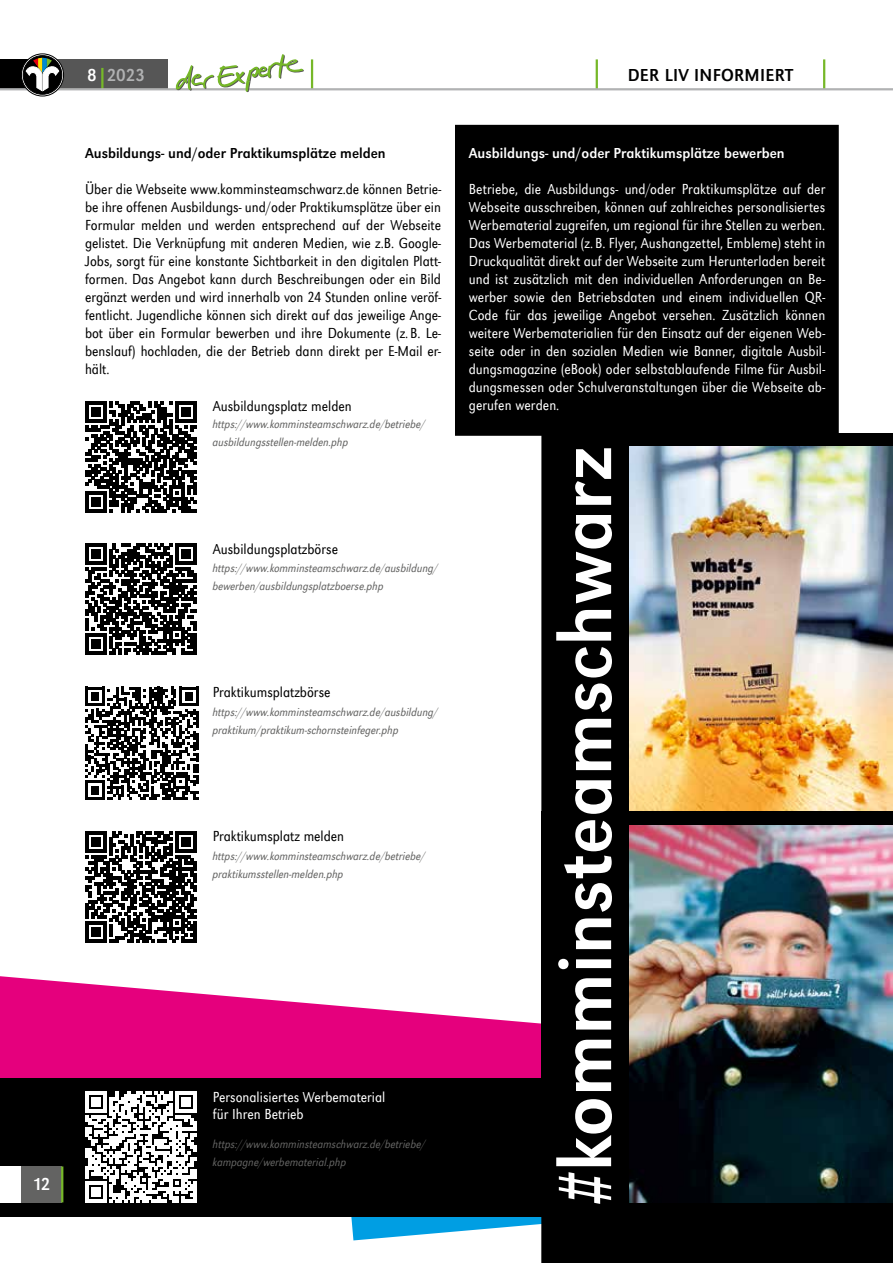
<style>
.page{position:relative;width:893px;height:1263px;background:#fff}
.page>*{position:absolute;margin:0;border:0;box-sizing:border-box;transform-origin:0 0}
.t1{font:condensed 78.45px "EXPERTEURW Grot T";color:#fff}
.t2{font:condensed 18px "EXPERTEURW Grot T";letter-spacing:.015em;color:#000}
.t3{font:condensed 18px "EXPERTEURW Grot T";color:#b1b2b3}
.t4{font:condensed 18px "EXPERTEURW Grot T";color:#fff}
.t5{font:300 15px/18px "EXPERTEURW Grot T Extracond";color:#fff;text-align:justify}
.t6{font:300 15px/18px "EXPERTEURW Grot T Extracond";color:#000;text-align:justify}
.t7{font:condensed 15px "EXPERTEURW Grot T";color:#fff}
.t8{font:condensed 15px "EXPERTEURW Grot T";color:#000}
.t9{font:12px/18px "EXPERTEURW Grot T Extracond L Ital";color:#636362}
.s1{color:#fff}
</style>
<div class="page">
<hr style="left:311px;top:59px;width:2px;height:30px;background:#76b828">
<hr style="left:596px;top:59px;width:2px;height:30px;background:#76b828">
<hr style="left:823px;top:59px;width:2px;height:30px;background:#76b828">
<div style="left:0;top:59px;width:28px;height:30px;background:#000"></div>
<div style="left:51px;top:59px;width:117px;height:30px;background:#565656"></div>
<hr style="left:101px;top:68px;width:2px;height:21px;background:#76b828">
<hr style="left:0;top:88px;width:893px;height:2px;background:#b1b2b3">
<svg style="left:176px;top:54px;width:128px;height:38px"></svg>
<svg style="left:21px;top:54px;width:43px;height:42px"></svg>
<div style="left:21px;top:54px;width:43px;height:42px;border:1px solid #000;border-radius:50%"></div>
<div style="left:23px;top:56px;width:39px;height:38px;background:#000;border-radius:50%"></div>
<div style="left:23px;top:56px;width:39px;height:38px;border:1px solid #000;border-radius:50%"></div>
<svg style="left:26px;top:58px;width:33px;height:33px"></svg>
<svg style="left:341px;top:1216px;width:114px;height:24px;fill:#009ee3"></svg>
<div style="left:825px;top:433px;width:68px;height:830px;background:#000"></div>
<svg style="left:0;top:976px;width:455px;height:102px;fill:#e5007d"></svg>
<div style="left:0;top:1078px;width:893px;height:138px;background:#000"></div>
<svg style="left:455px;top:125px;width:384px;height:1138px;fill:#000"></svg>
<img style="left:629px;top:447px;width:264px;height:364px">
<svg style="left:85px;top:402px;width:111px;height:111px"></svg>
<svg style="left:85px;top:544px;width:111px;height:111px"></svg>
<hr style="left:193px;top:634px;width:3px;height:21px;background:#000">
<svg style="left:85px;top:831px;width:111px;height:111px"></svg>
<hr style="left:193px;top:921px;width:3px;height:21px;background:#000">
<svg style="left:85px;top:687px;width:113px;height:113px"></svg>
<svg style="left:85px;top:1092px;width:111px;height:111px"></svg>
<hr style="left:193px;top:1182px;width:3px;height:21px;background:#fff">
<div style="left:0;top:1166px;width:21px;height:36px;background:#fff"></div>
<div style="left:21px;top:1166px;width:41px;height:36px;background:#636362"></div>
<hr style="left:61px;top:1166px;width:2px;height:36px;background:#76b828">
<div style="left:541px;top:811px;width:352px;height:280px;background:#000"></div>
<img style="left:629px;top:825px;width:264px;height:377px">
<p class="t4" style="left:32px;top:1174px;width:20px">12</p>
<p class="t3" style="left:87px;top:65px;width:60px"><span class="s1">8</span> 2023</p>
<p class="t2" style="left:628px;top:65px;width:167px">DER LIV INFORMIERT</p>
<p class="t8" style="left:85px;top:145px;width:302px">Ausbildungs- und/oder Praktikumsplätze melden</p>
<p class="t6" style="left:85px;top:180px;width:358px">Über die Webseite www.komminsteamschwarz.de können Betrie&shy;be ihre offenen Ausbildungs- und/oder Praktikumsplätze über ein Formular melden und werden entsprechend auf der Webseite gelistet. Die Verknüpfung mit anderen Medien, wie z.B. Google-Jobs, sorgt für eine konstante Sichtbarkeit in den digitalen Platt&shy;formen. Das Angebot kann durch Beschreibungen oder ein Bild ergänzt werden und wird innerhalb von 24 Stunden online veröf&shy;fentlicht. Jugendliche können sich direkt auf das jeweilige Ange&shy;bot über ein Formular bewerben und ihre Dokumente (z. B. Le&shy;benslauf) hochladen, die der Betrieb dann direkt per E-Mail er&shy;hält.</p>
<p class="t7" style="left:469px;top:145px;width:317px">Ausbildungs- und/oder Praktikumsplätze bewerben</p>
<p class="t5" style="left:469px;top:180px;width:358px">Betriebe, die Ausbildungs- und/oder Praktikumsplätze auf der Webseite ausschreiben, können auf zahlreiches personalisiertes Werbematerial zugreifen, um regional für ihre Stellen zu werben.<br>Das Werbematerial (z. B. Flyer, Aushangzettel, Embleme) steht in Druckqualität direkt auf der Webseite zum Herunterladen bereit und ist zusätzlich mit den individuellen Anforderungen an Be&shy;werber sowie den Betriebsdaten und einem individuellen QR-Code für das jeweilige Angebot versehen. Zusätzlich können weitere Werbematerialien für den Einsatz auf der eigenen Web&shy;seite oder in den sozialen Medien wie Banner, digitale Ausbil&shy;dungsmagazine (eBook) oder selbstablaufende Filme für Ausbil&shy;dungsmessen oder Schulveranstaltungen über die Webseite ab-</p>
<p class="t6" style="left:213px;top:397px;width:141px">Ausbildungsplatz melden</p>
<p class="t5" style="left:469px;top:396px;width:92px">gerufen werden.</p>
<p class="t9" style="left:213px;top:415px;width:214px">https://www.komminsteamschwarz.de/betriebe/ ausbildungsstellen-melden.php</p>
<h1 class="t1" style="left:540px;top:1205px;width:760px;rotate:-90deg">#komminsteamschwarz</h1>
<p class="t6" style="left:213px;top:540px;width:127px">Ausbildungsplatzbörse</p>
<p class="t9" style="left:213px;top:559px;width:227px">https://www.komminsteamschwarz.de/ausbildung/ bewerben/ausbildungsplatzboerse.php</p>
<p class="t6" style="left:213px;top:683px;width:119px">Praktikumsplatzbörse</p>
<p class="t9" style="left:213px;top:703px;width:227px">https://www.komminsteamschwarz.de/ausbildung/ praktikum/praktikum-schornsteinfeger.php</p>
<p class="t6" style="left:213px;top:827px;width:133px">Praktikumsplatz melden</p>
<p class="t9" style="left:213px;top:847px;width:214px">https://www.komminsteamschwarz.de/betriebe/ praktikumsstellen-melden.php</p>
<p class="t5" style="left:213px;top:1088px;width:174px;line-height:17.5px">Personalisiertes Werbematerial für Ihren Betrieb</p>
<p class="t9" style="left:213px;top:1135px;width:214px">https://www.komminsteamschwarz.de/betriebe/ kampagne/werbematerial.php</p>
</div>
